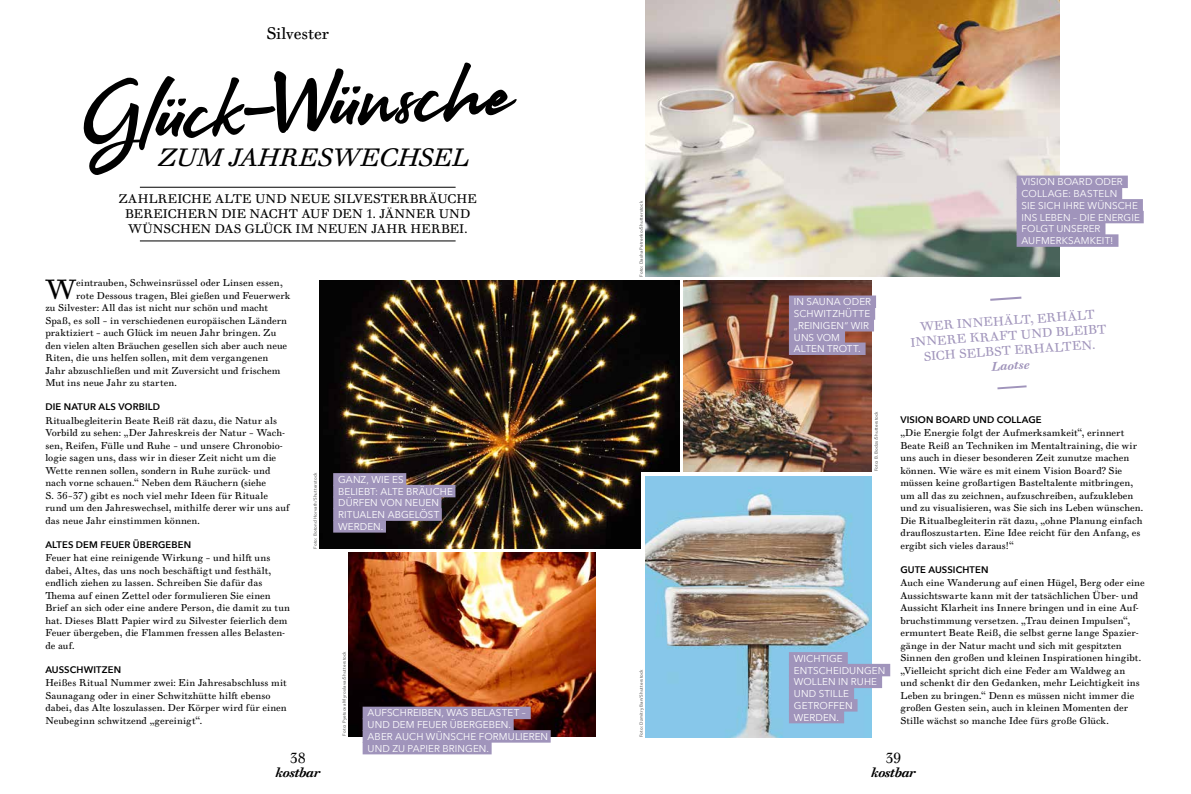
<style>
.page{position:relative;width:1191px;height:794px;background:#fff}
.page>*{position:absolute;margin:0;border:0;box-sizing:border-box;transform-origin:0 0}
.t1{font:80px "Arkipelago";color:#000}
.t2{font:26.5px "Walbaum Text Pro";color:#000}
.t3{font:italic 24px "Walbaum Text Pro";letter-spacing:-.025em;color:#000}
.t4{font:16px "Walbaum Text Pro";letter-spacing:-.005em;color:#000}
.t5{font:14px "Walbaum Text Pro";color:#000}
.t6{font:italic 700 13px "Walbaum Text Pro";letter-spacing:-.03em;color:#000}
.t7{font:12px/15px "Walbaum Text Pro";letter-spacing:.005em;color:#000;text-align:center}
.t8{font:12px/15px "Walbaum Text Pro";color:#a094bb;text-align:center}
.t9{font:italic 700 12px "Walbaum Text Pro";color:#a094bb}
.t10{font:9.9px/11.7px "Avenir Next";letter-spacing:.01em;color:#fff}
.t11{font:9.5px/12.5px "Walbaum Text Pro";letter-spacing:.01em;color:#000}
.t12{font:600 9.5px "Avenir Next";letter-spacing:.015em;color:#000}
.t13{font:500 4.5px "Avenir Next";letter-spacing:.025em;color:#636362}
</style>
<div class="page">
<img style="left:684px;top:281px;width:188px;height:191px">
<img style="left:645px;top:0;width:414px;height:277px">
<hr style="left:140px;top:187px;width:315px;height:1px;background:#000">
<hr style="left:140px;top:240px;width:315px;height:1px;background:#000">
<img style="left:319px;top:281px;width:360px;height:267px">
<div style="left:641px;top:472px;width:51px;height:269px;background:#fff"></div>
<img style="left:645px;top:476px;width:227px;height:261px">
<img style="left:348px;top:553px;width:247px;height:183px">
<div style="left:789px;top:295px;width:87px;height:13px;background:#a094bb"></div>
<div style="left:789px;top:307px;width:86px;height:13px;background:#a094bb"></div>
<div style="left:789px;top:319px;width:85px;height:12px;background:#a094bb"></div>
<div style="left:789px;top:331px;width:56px;height:12px;background:#a094bb"></div>
<div style="left:789px;top:342px;width:76px;height:13px;background:#a094bb"></div>
<div style="left:789px;top:652px;width:58px;height:12px;background:#a094bb"></div>
<div style="left:789px;top:664px;width:101px;height:12px;background:#a094bb"></div>
<div style="left:789px;top:675px;width:93px;height:13px;background:#a094bb"></div>
<div style="left:789px;top:687px;width:65px;height:13px;background:#a094bb"></div>
<div style="left:789px;top:699px;width:68px;height:12px;background:#a094bb"></div>
<div style="left:789px;top:711px;width:55px;height:12px;background:#a094bb"></div>
<div style="left:1016px;top:176px;width:111px;height:12px;background:#a094bb"></div>
<div style="left:1016px;top:187px;width:106px;height:13px;background:#a094bb"></div>
<div style="left:1016px;top:199px;width:126px;height:12px;background:#a094bb"></div>
<div style="left:1016px;top:211px;width:127px;height:12px;background:#a094bb"></div>
<div style="left:1016px;top:223px;width:89px;height:12px;background:#a094bb"></div>
<div style="left:1016px;top:234px;width:102px;height:13px;background:#a094bb"></div>
<div style="left:362px;top:706px;width:169px;height:13px;background:#a094bb"></div>
<div style="left:362px;top:718px;width:151px;height:13px;background:#a094bb"></div>
<div style="left:362px;top:730px;width:188px;height:12px;background:#a094bb"></div>
<div style="left:362px;top:742px;width:129px;height:12px;background:#a094bb"></div>
<div style="left:333px;top:473px;width:73px;height:12px;background:#a094bb"></div>
<div style="left:333px;top:485px;width:122px;height:12px;background:#a094bb"></div>
<div style="left:333px;top:496px;width:108px;height:13px;background:#a094bb"></div>
<div style="left:333px;top:508px;width:109px;height:13px;background:#a094bb"></div>
<div style="left:333px;top:520px;width:53px;height:12px;background:#a094bb"></div>
<h3 class="t4" style="left:266px;top:24px;width:64px">Silvester</h3>
<h1 class="t1" style="left:81px;top:68px;width:431px;rotate:-4deg">Glück-Wünsche</h1>
<h3 class="t3" style="left:157px;top:143px;width:314px">ZUM JAHRESWECHSEL</h3>
<p class="t7" style="left:118px;top:192px;width:360px">ZAHLREICHE ALTE UND NEUE SILVESTERBRÄUCHE<br>BEREICHERN DIE NACHT AUF DEN 1. JÄNNER UND<br>WÜNSCHEN DAS GLÜCK IM NEUEN JAHR HERBEI.</p>
<h2 class="t2" style="left:45px;top:274px;width:32px">W</h2>
<p class="t11" style="left:76px;top:277px;width:208px">eintrauben, Schweinsrüssel oder Linsen essen,</p>
<p class="t11" style="left:76px;top:289px;width:215px">rote Dessous tragen, Blei gießen und Feuerwerk</p>
<p class="t11" style="left:45px;top:302px;width:224px">zu Silvester: All das ist nicht nur schön und macht</p>
<p class="t11" style="left:45px;top:314px;width:243px">Spaß, es soll – in verschiedenen europäischen Ländern</p>
<p class="t11" style="left:45px;top:327px;width:232px">praktiziert – auch Glück im neuen Jahr bringen. Zu</p>
<p class="t11" style="left:45px;top:339px;width:243px">den vielen alten Bräuchen gesellen sich aber auch neue</p>
<p class="t11" style="left:45px;top:352px;width:224px">Riten, die uns helfen sollen, mit dem vergangenen</p>
<p class="t11" style="left:45px;top:364px;width:236px">Jahr abzuschließen und mit Zuversicht und frischem</p>
<p class="t11" style="left:45px;top:377px;width:133px">Mut ins neue Jahr zu starten.</p>
<p class="t12" style="left:45px;top:399px;width:116px">DIE NATUR ALS VORBILD</p>
<p class="t11" style="left:45px;top:414px;width:246px">Ritualbegleiterin Beate Reiß rät dazu, die Natur als Vorbild zu sehen: „Der Jahreskreis der Natur – Wach&shy;sen, Reifen, Fülle und Ruhe – und unsere Chronobio&shy;logie sagen uns, dass wir in dieser Zeit nicht um die Wette rennen sollen, sondern in Ruhe zurück- und nach vorne schauen.“ Neben dem Räuchern (siehe<br>S. 36–37) gibt es noch viel mehr Ideen für Rituale rund um den Jahreswechsel, mithilfe derer wir uns auf das neue Jahr einstimmen können.</p>
<p class="t12" style="left:45px;top:536px;width:147px">ALTES DEM FEUER ÜBERGEBEN</p>
<p class="t11" style="left:45px;top:552px;width:246px">Feuer hat eine reinigende Wirkung – und hilft uns dabei, Altes, das uns noch beschäftigt und festhält, endlich ziehen zu lassen. Schreiben Sie dafür das Thema auf einen Zettel oder formulieren Sie einen Brief an sich oder eine andere Person, die damit zu tun hat. Dieses Blatt Papier wird zu Silvester feierlich dem Feuer übergeben, die Flammen fressen alles Belasten&shy;de auf.</p>
<p class="t12" style="left:45px;top:661px;width:77px">AUSSCHWITZEN</p>
<p class="t11" style="left:45px;top:677px;width:243px">Heißes Ritual Nummer zwei: Ein Jahresabschluss mit Saunagang oder in einer Schwitzhütte hilft ebenso dabei, das Alte loszulassen. Der Körper wird für einen Neubeginn schwitzend „gereinigt“.</p>
<p class="t13" style="left:311px;top:549px;width:78px;rotate:-90deg">Foto: Botond Horvath/Shutterstock</p>
<h3 class="t5" style="left:290px;top:750px;width:17px">38</h3>
<h3 class="t6" style="left:275px;top:765px;width:46px">kostbar</h3>
<p class="t10" style="left:338px;top:473px;width:116px">GANZ, WIE ES<br>BELIEBT: ALTE BRÄUCHE<br>DÜRFEN VON NEUEN<br>RITUALEN ABGELÖST<br>WERDEN.</p>
<p class="t13" style="left:340px;top:735px;width:86px;rotate:-90deg">Foto: Pyetsova Myroslava/Shutterstock</p>
<p class="t10" style="left:367px;top:706px;width:182px">AUFSCHREIBEN, WAS BELASTET –<br>UND DEM FEUER ÜBERGEBEN.<br>ABER AUCH WÜNSCHE FORMULIEREN<br>UND ZU PAPIER BRINGEN.</p>
<p class="t13" style="left:637px;top:277px;width:77px;rotate:-90deg">Foto: Dasha Petrenko/Shutterstock</p>
<p class="t13" style="left:637px;top:737px;width:70px;rotate:-90deg">Foto: Dzmitry Ban/Shutterstock</p>
<p class="t10" style="left:1021px;top:176px;width:120px">VISION BOARD ODER<br>COLLAGE: BASTELN<br>SIE SICH IHRE WÜNSCHE<br>INS LEBEN – DIE ENERGIE<br>FOLGT UNSERER<br>AUFMERKSAMKEIT!</p>
<p class="t10" style="left:794px;top:295px;width:79px">IN SAUNA ODER<br>SCHWITZHÜTTE „REINIGEN“ WIR<br>UNS VOM<br>ALTEN TROTT.</p>
<p class="t8" style="left:909px;top:320px;width:198px;rotate:-4deg">WER INNEHÄLT, ERHÄLT<br>INNERE KRAFT UND BLEIBT<br>SICH SELBST ERHALTEN.</p>
<p class="t9" style="left:991px;top:359px;width:39px;rotate:-4deg">Laotse</p>
<p class="t13" style="left:872px;top:471px;width:62px;rotate:-90deg">Foto: B. Bodzs/Shutterstock</p>
<p class="t10" style="left:794px;top:652px;width:93px">WICHTIGE<br>ENTSCHEIDUNGEN<br>WOLLEN IN RUHE<br>UND STILLE<br>GETROFFEN<br>WERDEN.</p>
<p class="t12" style="left:900px;top:411px;width:143px">VISION BOARD UND COLLAGE</p>
<p class="t11" style="left:900px;top:427px;width:244px">„Die Energie folgt der Aufmerksamkeit“, erinnert Beate Reiß an Techniken im Mentaltraining, die wir uns auch in dieser besonderen Zeit zunutze machen können. Wie wäre es mit einem Vision Board? Sie müssen keine großartigen Basteltalente mitbringen, um all das zu zeichnen, aufzuschreiben, aufzukleben und zu visualisieren, was Sie sich ins Leben wünschen.<br>Die Ritualbegleiterin rät dazu, „ohne Planung einfach draufloszustarten. Eine Idee reicht für den Anfang, es ergibt sich vieles daraus!“</p>
<p class="t12" style="left:900px;top:561px;width:90px">GUTE AUSSICHTEN</p>
<p class="t11" style="left:900px;top:577px;width:246px">Auch eine Wanderung auf einen Hügel, Berg oder eine Aussichtswarte kann mit der tatsächlichen Über- und Aussicht Klarheit ins Innere bringen und in eine Auf&shy;bruchstimmung versetzen. „Trau deinen Impulsen“, ermuntert Beate Reiß, die selbst gerne lange Spazier&shy;gänge in der Natur macht und sich mit gespitzten Sinnen den großen und kleinen Inspirationen hingibt. „Vielleicht spricht dich eine Feder am Waldweg an<br>und schenkt dir den Gedanken, mehr Leichtigkeit ins Leben zu bringen.“ Denn es müssen nicht immer die großen Gesten sein, auch in kleinen Momenten der Stille wächst so manche Idee fürs große Glück.</p>
<h3 class="t5" style="left:885px;top:750px;width:17px">39</h3>
<h3 class="t6" style="left:871px;top:765px;width:46px">kostbar</h3>
</div>
